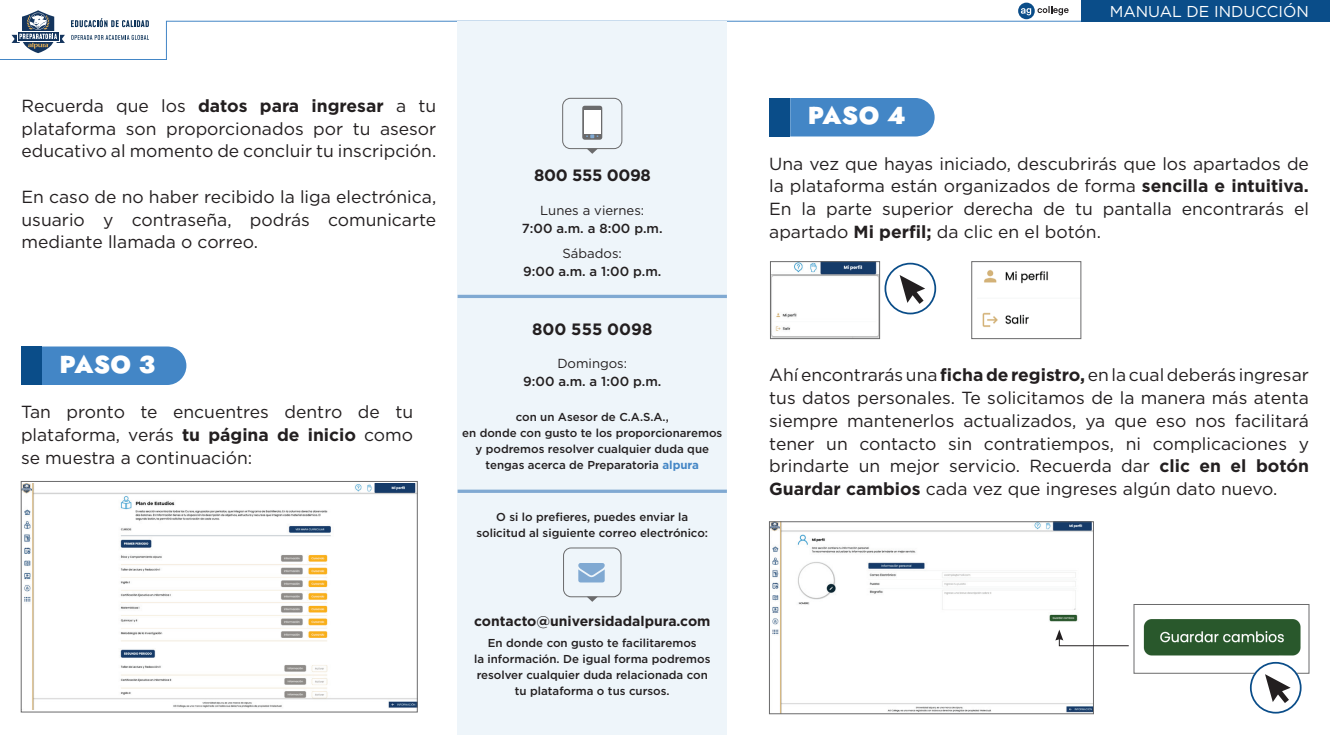
<style>
.page{position:relative;width:1330px;height:735px;background:#fff}
.page>*{position:absolute;margin:0;border:0;box-sizing:border-box;transform-origin:0 0}
.t1{font:900 24.5px "Jost";letter-spacing:.01em;color:#fff}
.t2{font:17.5px/22.8px "Gotham";color:#231f20;text-align:justify}
.t3{font:700 16.45px "Gotham";letter-spacing:-.01em;color:#231f20}
.t4{font:15.75px "Gotham";color:#fff}
.t5{font:700 14px "Gotham";color:#231f20}
.t6{font:500 13.12px "Gotham";color:#231f20}
.t7{font:13.12px "Gotham";color:#231f20}
.t8{font:500 11.55px/16.1px "Gotham";color:#231f20;text-align:center}
.s1{font-weight:700}
.s2{font-weight:700;color:#4386c6}
</style>
<div class="page">
<svg style="left:0;top:21px;width:1330px;height:39px"></svg>
<div style="left:1082px;top:0;width:248px;height:21px;background:#0a4d89"></div>
<svg style="left:1018px;top:3px;width:51px;height:16px"></svg>
<svg style="left:12px;top:10px;width:53px;height:46px"></svg>
<svg style="left:71px;top:18px;width:78px;height:9px"></svg>
<svg style="left:71px;top:35px;width:78px;height:5px"></svg>
<hr style="left:71px;top:31px;width:78px;height:1px;background:#fff">
<div style="left:21px;top:346px;width:21px;height:39px;background:#0a4d89"></div>
<div style="left:42px;top:346px;width:144px;height:39px;background:#4386c6"></div>
<div style="left:769px;top:98px;width:21px;height:38px;background:#0a4d89"></div>
<div style="left:790px;top:98px;width:145px;height:38px;background:#4386c6"></div>
<img style="left:23px;top:484px;width:393px;height:226px">
<div style="left:21px;top:481px;width:397px;height:231px;border:1px solid #6b6b6c"></div>
<img style="left:771px;top:523px;width:321px;height:189px">
<div style="left:769px;top:521px;width:325px;height:193px;border:1px solid #6b6b6c"></div>
<div style="left:457px;top:21px;width:270px;height:714px;background:#eef5fa"></div>
<div style="left:562px;top:98px;width:60px;height:51px;border:1px solid #6b6b6c;border-radius:8px"></div>
<svg style="left:587px;top:148px;width:11px;height:6px"></svg>
<svg style="left:582px;top:106px;width:20px;height:34px"></svg>
<svg style="left:584px;top:110px;width:16px;height:28px"></svg>
<hr style="left:458px;top:295px;width:269px;height:3px;background:#80a9d2">
<hr style="left:458px;top:490px;width:269px;height:3px;background:#80a9d2">
<svg style="left:578px;top:563px;width:27px;height:19px"></svg>
<div style="left:563px;top:548px;width:58px;height:49px;border:1px solid #6b6b6c;border-radius:8px"></div>
<svg style="left:587px;top:597px;width:11px;height:5px"></svg>
<img style="left:772px;top:263px;width:106px;height:74px">
<div style="left:770px;top:261px;width:110px;height:78px;border:1px solid #6b6b6c"></div>
<img style="left:982px;top:270px;width:66px;height:57px">
<div style="left:971px;top:261px;width:110px;height:78px;border:1px solid #6b6b6c"></div>
<div style="left:885px;top:263px;width:51px;height:51px;border:2px solid #0a4d89;border-radius:50%"></div>
<svg style="left:900px;top:275px;width:25px;height:29px"></svg>
<img style="left:1143px;top:619px;width:158px;height:44px">
<div style="left:1134px;top:604px;width:175px;height:70px;border:1px solid #6b6b6c"></div>
<div style="left:1251px;top:663px;width:50px;height:50px;background:#fff;border-radius:50%"></div>
<div style="left:1250px;top:662px;width:52px;height:52px;border:2px solid #0a4d89;border-radius:50%"></div>
<svg style="left:1265px;top:674px;width:26px;height:29px"></svg>
<svg style="left:1055px;top:630px;width:74px;height:17px"></svg>
<p class="t2" style="left:22px;top:94px;width:416px">Recuerda que los <span class="s1">datos para ingresar</span> a tu plataforma son proporcionados por tu asesor educativo al momento de concluir tu inscripción.</p>
<p class="t2" style="left:22px;top:185px;width:416px">En caso de no haber recibido la liga electrónica, usuario y contraseña, podrás comunicarte mediante llamada o correo.</p>
<h1 class="t1" style="left:60px;top:347px;width:97px">PASO 3</h1>
<p class="t2" style="left:21px;top:400px;width:394px">Tan pronto te encuentres dentro de tu plataforma, verás <span class="s1">tu página de inicio</span> como se muestra a continuación:</p>
<p class="t3" style="left:534px;top:165px;width:118px">800 555 0098</p>
<p class="t7" style="left:540px;top:202px;width:106px">Lunes a viernes:</p>
<p class="t6" style="left:522px;top:219px;width:142px">7:00 a.m. a 8:00 p.m.</p>
<p class="t7" style="left:563px;top:245px;width:61px">Sábados:</p>
<p class="t6" style="left:523px;top:263px;width:140px">9:00 a.m. a 1:00 p.m.</p>
<p class="t3" style="left:532px;top:318px;width:122px">800 555 0098</p>
<p class="t7" style="left:557px;top:355px;width:71px">Domingos:</p>
<p class="t6" style="left:523px;top:373px;width:140px">9:00 a.m. a 1:00 p.m.</p>
<p class="t8" style="left:462px;top:409px;width:262px">con un Asesor de C.A.S.A.,<br>en donde con gusto te los proporcionaremos y podremos resolver cualquier duda que tengas acerca de Preparatoria <span class="s2">alpura</span></p>
<p class="t8" style="left:476px;top:508px;width:233px">O si lo prefieres, puedes enviar la solicitud al siguiente correo electrónico:</p>
<p class="t5" style="left:474px;top:612px;width:238px">contacto@universidadalpura.com</p>
<p class="t8" style="left:474px;top:634px;width:238px">En donde con gusto te facilitaremos<br>la información. De igual forma podremos resolver cualquier duda relacionada con tu plataforma o tus cursos.</p>
<h1 class="t1" style="left:808px;top:99px;width:100px">PASO 4</h1>
<p class="t4" style="left:1110px;top:1px;width:201px">MANUAL DE INDUCCIÓN</p>
<p class="t2" style="left:769px;top:152px;width:541px">Una vez que hayas iniciado, descubrirás que los apartados de la plataforma están organizados de forma <span class="s1">sencilla e intuitiva.<br></span>En la parte superior derecha de tu pantalla encontrarás el apartado <span class="s1">Mi perfil;</span> da clic en el botón.</p>
<p class="t2" style="left:769px;top:364px;width:541px">Ahí encontrarás una <span class="s1">ficha de registro,</span> en la cual deberás ingresar tus datos personales. Te solicitamos de la manera más atenta siempre mantenerlos actualizados, ya que eso nos facilitará tener un contacto sin contratiempos, ni complicaciones y brindarte un mejor servicio. Recuerda dar <span class="s1">clic en el botón Guardar cambios</span> cada vez que ingreses algún dato nuevo.</p>
</div>
